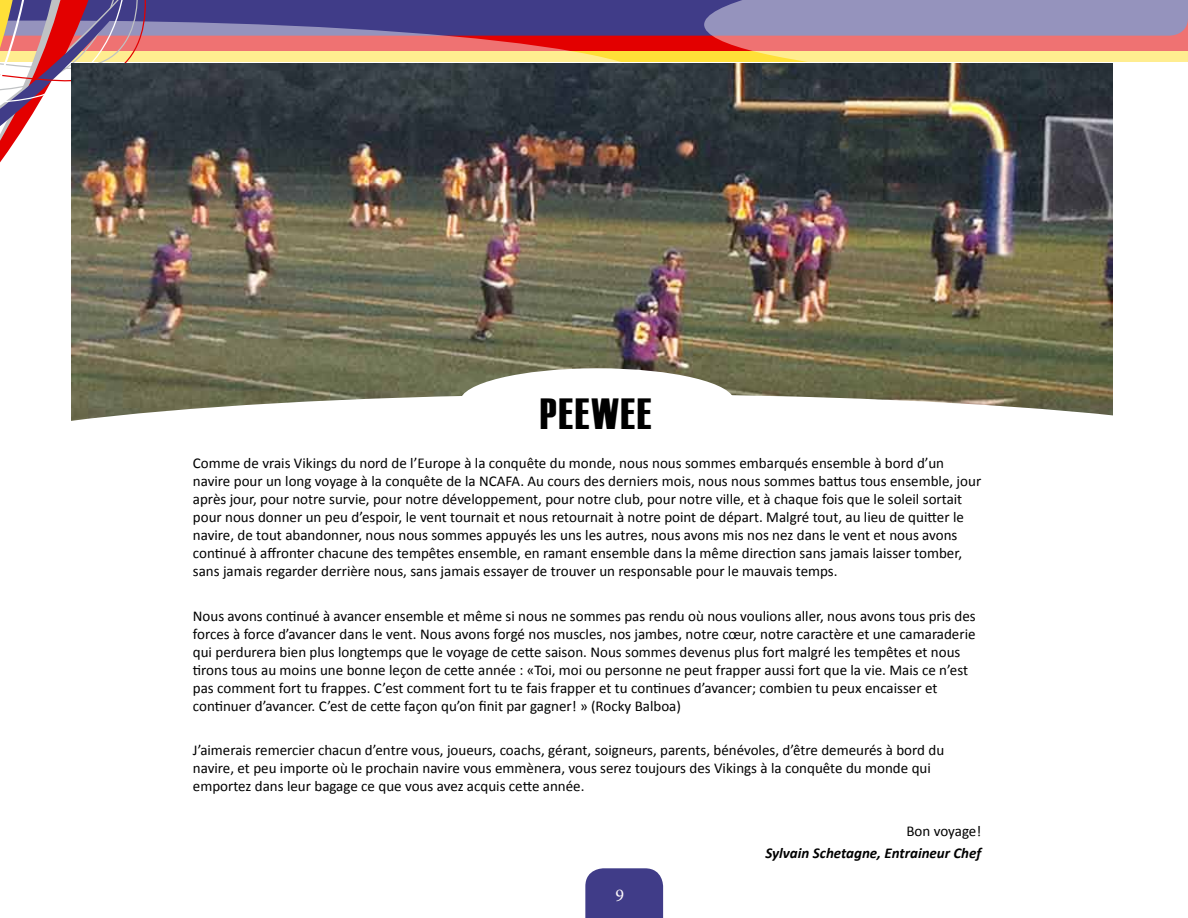
<style>
.page{position:relative;width:1188px;height:918px;background:#fff}
.page>*{position:absolute;margin:0;border:0;box-sizing:border-box;transform-origin:0 0}
.t1{font:43.5px "Haettenschweiler";letter-spacing:.05em;color:#000}
.t2{font:18px "Minion Pro";color:#fef9fb}
.t3{font:15px/18px "Calibri";color:#000}
.t4{font:italic 700 15px "Calibri";color:#000}
</style>
<div class="page">
<div style="left:585px;top:868px;width:78px;height:50px;background:#403c88"></div>
<div style="left:204px;top:0;width:500px;height:36px;background:#403c88"></div>
<svg style="left:204px;top:16px;width:458px;height:48px;background:#ad7579"></svg>
<svg style="left:704px;top:0;width:484px;height:64px;background:#bc989e"></svg>
<svg style="left:188px;top:0;width:6px;height:64px"></svg>
<svg style="left:0;top:0;width:188px;height:163px"></svg>
<img style="left:71px;top:64px;width:1042px;height:330px">
<svg style="left:71px;top:394px;width:1042px;height:27px"></svg>
<div style="left:460px;top:368px;width:274px;height:67px;background:#fff;border-radius:50%"></div>
<h1 class="t1" style="left:540px;top:389px;width:113px">PEEWEE</h1>
<p class="t3" style="left:193px;top:454px;width:790px">Comme de vrais Vikings du nord de l’Europe à la conquête du monde, nous nous sommes embarqués ensemble à bord d’un navire pour un long voyage à la conquête de la NCAFA. Au cours des derniers mois, nous nous sommes battus tous ensemble, jour après jour, pour notre survie, pour notre développement, pour notre club, pour notre ville, et à chaque fois que le soleil sortait pour nous donner un peu d’espoir, le vent tournait et nous retournait à notre point de départ. Malgré tout, au lieu de quitter le navire, de tout abandonner, nous nous sommes appuyés les uns les autres, nous avons mis nos nez dans le vent et nous avons continué à affronter chacune des tempêtes ensemble, en ramant ensemble dans la même direction sans jamais laisser tomber, sans jamais regarder derrière nous, sans jamais essayer de trouver un responsable pour le mauvais temps.</p>
<p class="t3" style="left:193px;top:607px;width:784px">Nous avons continué à avancer ensemble et même si nous ne sommes pas rendu où nous voulions aller, nous avons tous pris des forces à force d’avancer dans le vent. Nous avons forgé nos muscles, nos jambes, notre cœur, notre caractère et une camaraderie qui perdurera bien plus longtemps que le voyage de cette saison. Nous sommes devenus plus fort malgré les tempêtes et nous tirons tous au moins une bonne leçon de cette année : «Toi, moi ou personne ne peut frapper aussi fort que la vie. Mais ce n’est pas comment fort tu frappes. C’est comment fort tu te fais frapper et tu continues d’avancer; combien tu peux encaisser et continuer d’avancer. C’est de cette façon qu’on finit par gagner! » (Rocky Balboa)</p>
<p class="t3" style="left:193px;top:741px;width:753px">J’aimerais remercier chacun d’entre vous, joueurs, coachs, gérant, soigneurs, parents, bénévoles, d’être demeurés à bord du navire, et peu importe où le prochain navire vous emmènera, vous serez toujours des Vikings à la conquête du monde qui emportez dans leur bagage ce que vous avez acquis cette année.</p>
<p class="t3" style="left:906px;top:822px;width:76px">Bon voyage!</p>
<p class="t4" style="left:765px;top:844px;width:217px">Sylvain Schetagne, Entraineur Chef</p>
<p class="t2" style="left:616px;top:883px;width:10px">9</p>
</div>
